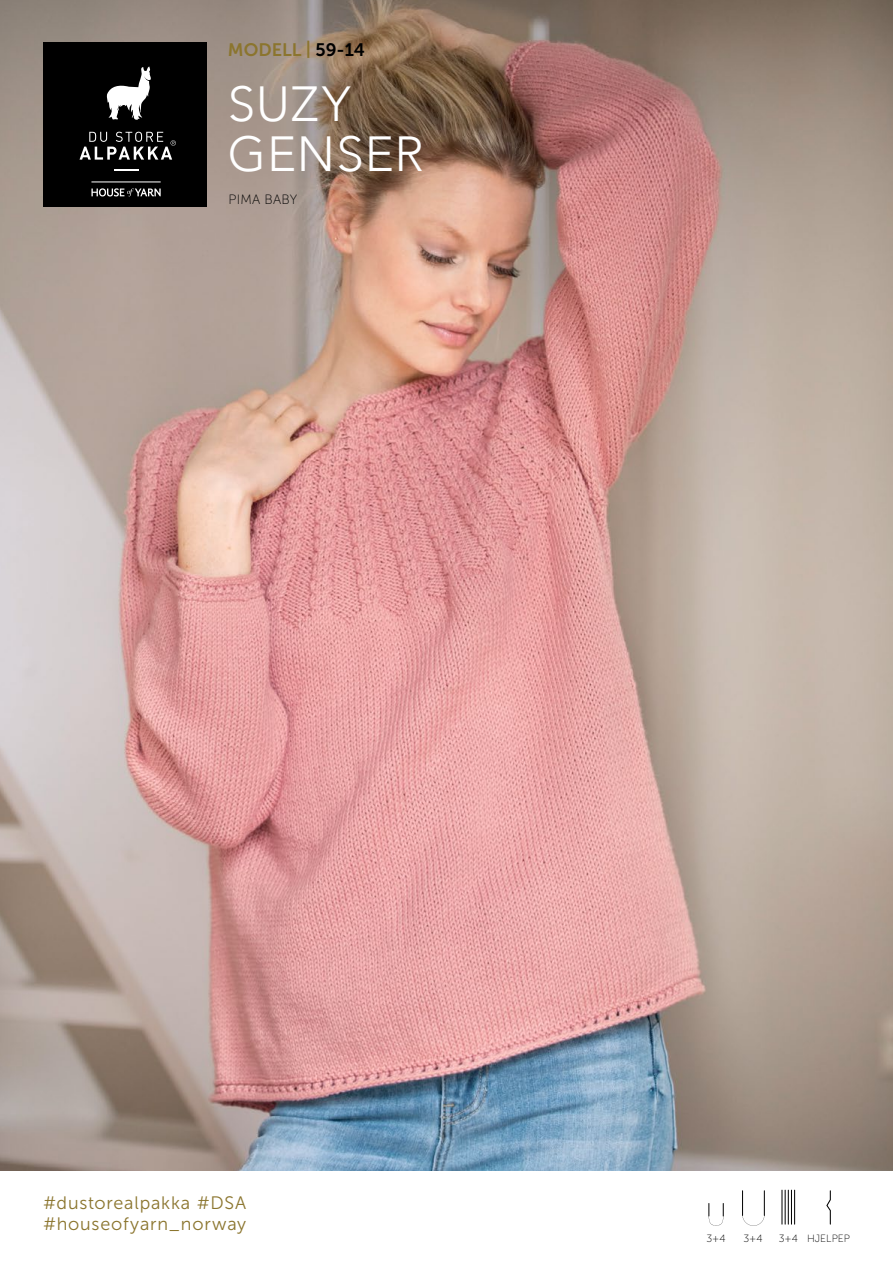
<style>
.page{position:relative;width:893px;height:1263px;background:#fff}
.page>*{position:absolute;margin:0;border:0;box-sizing:border-box;transform-origin:0 0}
.INNHOLD_-_Midtstilt{font:300 49.2px "Avenir";letter-spacing:.02em;color:#fff}
.t1{font:18px/21px "Museo Sans 300";letter-spacing:.045em;color:#8b752e}
.t2{font:18px "Museo Sans 700";color:#8b752e}
.INNHOLD_-_Midtstilt-2{font:13.5px "Museo Sans 100";letter-spacing:.015em;color:#000}
.t3{font:10.5px "Museo Sans 100";color:#000}
.s1{color:#000}
</style>
<div class="page">
<img style="left:0;top:0;width:893px;height:1171px">
<svg style="left:742px;top:1190px;width:23px;height:36px"></svg>
<svg style="left:708px;top:1203px;width:16px;height:22px"></svg>
<div style="left:43px;top:43px;width:164px;height:164px;background:#000"></div>
<svg style="left:115px;top:169px;width:24px;height:1px"></svg>
<svg style="left:106px;top:67px;width:45px;height:53px"></svg>
<svg style="left:80px;top:132px;width:96px;height:28px"></svg>
<hr style="left:91px;top:182px;width:70px;height:1px;background:#fff">
<svg style="left:91px;top:188px;width:70px;height:8px"></svg>
<hr style="left:781px;top:1190px;width:1px;height:34px;background:#000">
<hr style="left:785px;top:1190px;width:1px;height:34px;background:#000">
<hr style="left:788px;top:1190px;width:1px;height:34px;background:#000">
<hr style="left:791px;top:1190px;width:1px;height:34px;background:#000">
<hr style="left:794px;top:1190px;width:1px;height:34px;background:#000">
<svg style="left:826px;top:1190px;width:5px;height:35px"></svg>
<p class="t2" style="left:228px;top:40px;width:138px">MODELL | <span class="s1">59-14</span></p>
<p class="INNHOLD_-_Midtstilt" style="left:228px;top:75px;width:124px">SUZY</p>
<p class="INNHOLD_-_Midtstilt" style="left:228px;top:125px;width:197px">GENSER</p>
<p class="INNHOLD_-_Midtstilt-2" style="left:229px;top:192px;width:70px">PIMA BABY</p>
<p class="t1" style="left:43px;top:1193px;width:205px">#dustorealpakka #DSA #houseofyarn_norway</p>
<p class="t3" style="left:706px;top:1233px;width:21px">3+4</p>
<p class="t3" style="left:743px;top:1233px;width:21px">3+4</p>
<p class="t3" style="left:779px;top:1233px;width:21px">3+4</p>
<p class="t3" style="left:807px;top:1233px;width:44px">HJELPEP</p>
</div>
